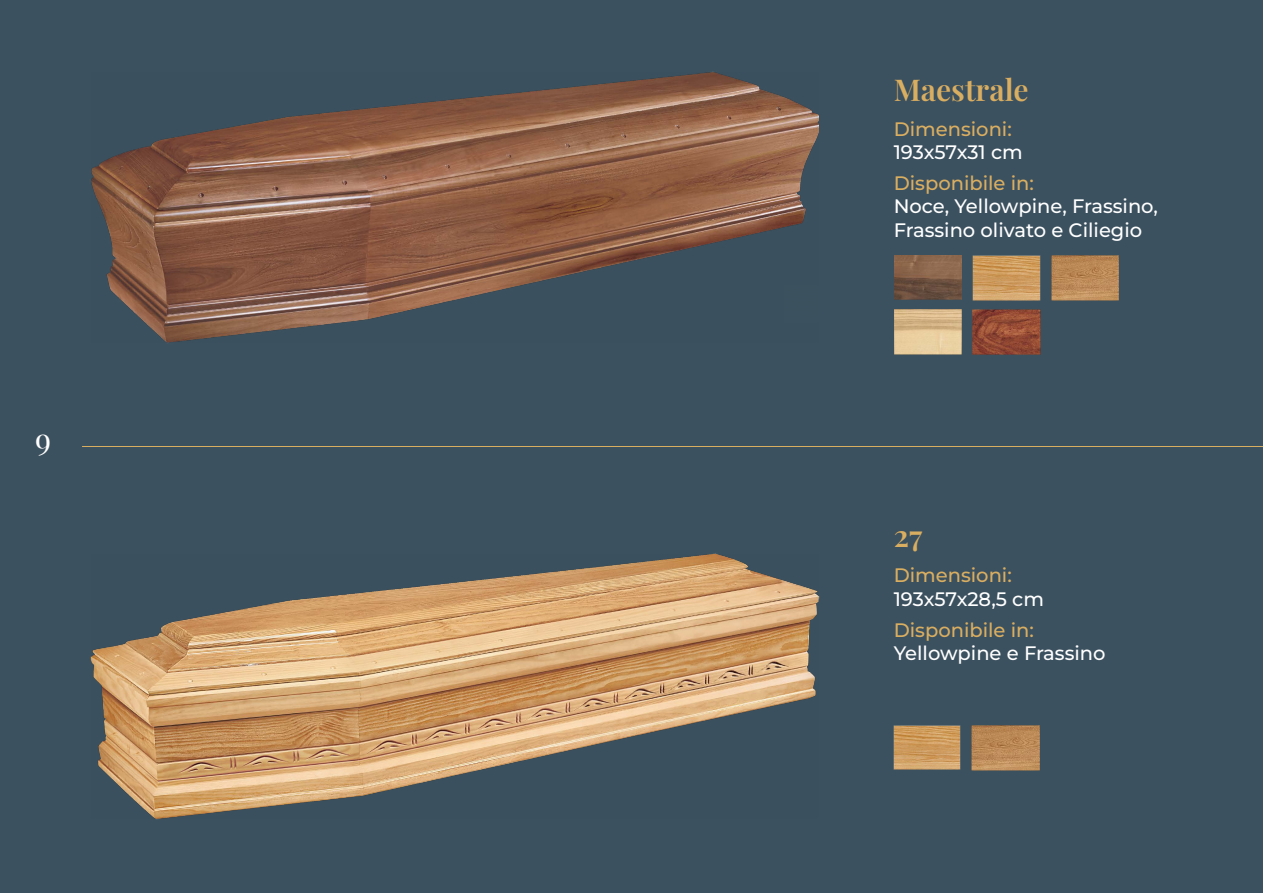
<style>
.page{position:relative;width:1263px;height:893px;background:#3c515f}
.page>*{position:absolute;margin:0;border:0;box-sizing:border-box;transform-origin:0 0}
.t1{font:31.5px "Playfair Display";color:#fff}
.t2{font:600 30px "Playfair Display";color:#daae61}
.t3{font:500 19.5px "Montserrat";color:#fff}
.t4{font:500 19.5px "Montserrat";color:#daae61}
</style>
<div class="page">
<img style="left:894px;top:725px;width:66px;height:44px">
<img style="left:972px;top:725px;width:67px;height:45px">
<img style="left:91px;top:71px;width:728px;height:272px">
<img style="left:90px;top:553px;width:730px;height:267px">
<img style="left:1052px;top:256px;width:67px;height:45px">
<img style="left:973px;top:256px;width:67px;height:45px">
<img style="left:895px;top:256px;width:66px;height:44px">
<img style="left:973px;top:310px;width:67px;height:45px">
<img style="left:895px;top:310px;width:66px;height:44px">
<hr style="left:82px;top:446px;width:1181px;height:1px;background:#daae61">
<p class="t1" style="left:35px;top:415px;width:18px">9</p>
<p class="t2" style="left:894px;top:66px;width:136px">Maestrale</p>
<p class="t4" style="left:894px;top:115px;width:120px">Dimensioni:</p>
<p class="t3" style="left:894px;top:139px;width:131px">193x57x31 cm</p>
<p class="t4" style="left:894px;top:169px;width:142px">Disponibile in:</p>
<p class="t3" style="left:894px;top:193px;width:266px">Noce, Yellowpine, Frassino,</p>
<p class="t3" style="left:894px;top:216px;width:250px">Frassino olivato e Ciliegio</p>
<p class="t2" style="left:894px;top:512px;width:30px">27</p>
<p class="t4" style="left:894px;top:562px;width:120px">Dimensioni:</p>
<p class="t3" style="left:894px;top:585px;width:152px">193x57x28,5 cm</p>
<p class="t4" style="left:894px;top:616px;width:142px">Disponibile in:</p>
<p class="t3" style="left:894px;top:639px;width:213px">Yellowpine e Frassino</p>
</div>
